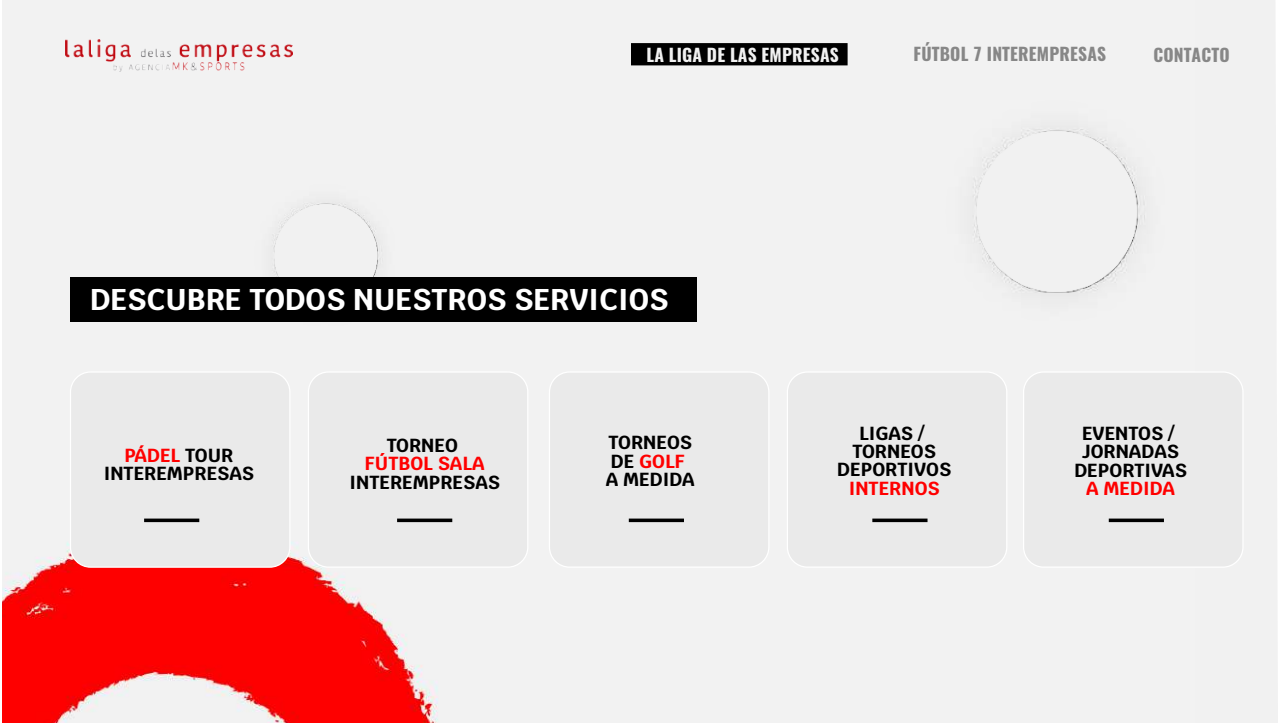
<style>
.page{position:relative;width:1278px;height:723px;background:#fff}
.page>*{position:absolute;margin:0;border:0;box-sizing:border-box;transform-origin:0 0}
.t1{font:700 30px "Krub";color:#fff}
.t2{font:700 19px/18.2px "Krub";color:#000;text-align:center}
.t3{font:700 19px "Krub";color:#f00}
.t4{font:700 17.5px "Oswald";letter-spacing:.01em;color:#878787}
.t5{font:700 17.5px "Oswald";letter-spacing:.01em;color:#f1f1f1}
.s1{color:#f00}
</style>
<div class="page">
<div style="left:1194px;top:0;width:83px;height:722px;background:#f1f1f1"></div>
<img style="left:2px;top:0;width:1192px;height:722px">
<div style="left:70px;top:372px;width:220px;height:195px;background:#eaeaea;border-radius:20px"></div>
<div style="left:70px;top:371px;width:220px;height:196px;border:1px solid #fff;border-radius:20px"></div>
<div style="left:308px;top:372px;width:220px;height:195px;background:#eaeaea;border-radius:20px"></div>
<div style="left:308px;top:371px;width:220px;height:196px;border:1px solid #fff;border-radius:20px"></div>
<div style="left:549px;top:372px;width:220px;height:195px;background:#eaeaea;border-radius:20px"></div>
<div style="left:549px;top:371px;width:220px;height:196px;border:1px solid #fff;border-radius:20px"></div>
<div style="left:787px;top:372px;width:219px;height:195px;background:#eaeaea;border-radius:20px"></div>
<div style="left:786px;top:371px;width:221px;height:196px;border:1px solid #fff;border-radius:20px"></div>
<div style="left:1023px;top:372px;width:219px;height:195px;background:#eaeaea;border-radius:20px"></div>
<div style="left:1023px;top:371px;width:220px;height:196px;border:1px solid #fff;border-radius:20px"></div>
<img style="left:65px;top:40px;width:227px;height:32px">
<div style="left:934px;top:90px;width:245px;height:244px;background:#f1f1f1"></div>
<div style="left:631px;top:43px;width:216px;height:22px;background:#000;border:2px solid #000"></div>
<div style="left:247px;top:177px;width:157px;height:157px;background:#f1f1f1"></div>
<div style="left:70px;top:277px;width:626px;height:45px;background:#000"></div>
<svg style="left:144px;top:518px;width:55px;height:4px"></svg>
<svg style="left:397px;top:518px;width:55px;height:4px"></svg>
<svg style="left:629px;top:518px;width:55px;height:4px"></svg>
<svg style="left:872px;top:518px;width:55px;height:4px"></svg>
<svg style="left:1108px;top:518px;width:56px;height:4px"></svg>
<p class="t5" style="left:646px;top:43px;width:194px">LA LIGA DE LAS EMPRESAS</p>
<p class="t4" style="left:913px;top:42px;width:194px">FÚTBOL 7 INTEREMPRESAS</p>
<p class="t4" style="left:1153px;top:43px;width:78px">CONTACTO</p>
<h1 class="t1" style="left:90px;top:282px;width:580px">DESCUBRE TODOS NUESTROS SERVICIOS</h1>
<p class="t2" style="left:104px;top:446px;width:152px"><span class="s1">PÁDEL</span> TOUR<br>INTEREMPRESAS</p>
<p class="t2" style="left:387px;top:436px;width:73px">TORNEO</p>
<p class="t3" style="left:365px;top:452px;width:121px">FÚTBOL SALA</p>
<p class="t2" style="left:349px;top:473px;width:152px">INTEREMPRESAS</p>
<p class="t2" style="left:606px;top:433px;width:90px;text-align:left">TORNEOS<br>DE <span class="s1">GOLF<br></span>A MEDIDA</p>
<p class="t2" style="left:837px;top:424px;width:115px">LIGAS /<br>TORNEOS<br>DEPORTIVOS</p>
<p class="t3" style="left:848px;top:477px;width:92px">INTERNOS</p>
<p class="t2" style="left:1074px;top:424px;width:114px">EVENTOS /<br>JORNADAS<br>DEPORTIVAS</p>
<p class="t3" style="left:1086px;top:477px;width:90px">A MEDIDA</p>
</div>
